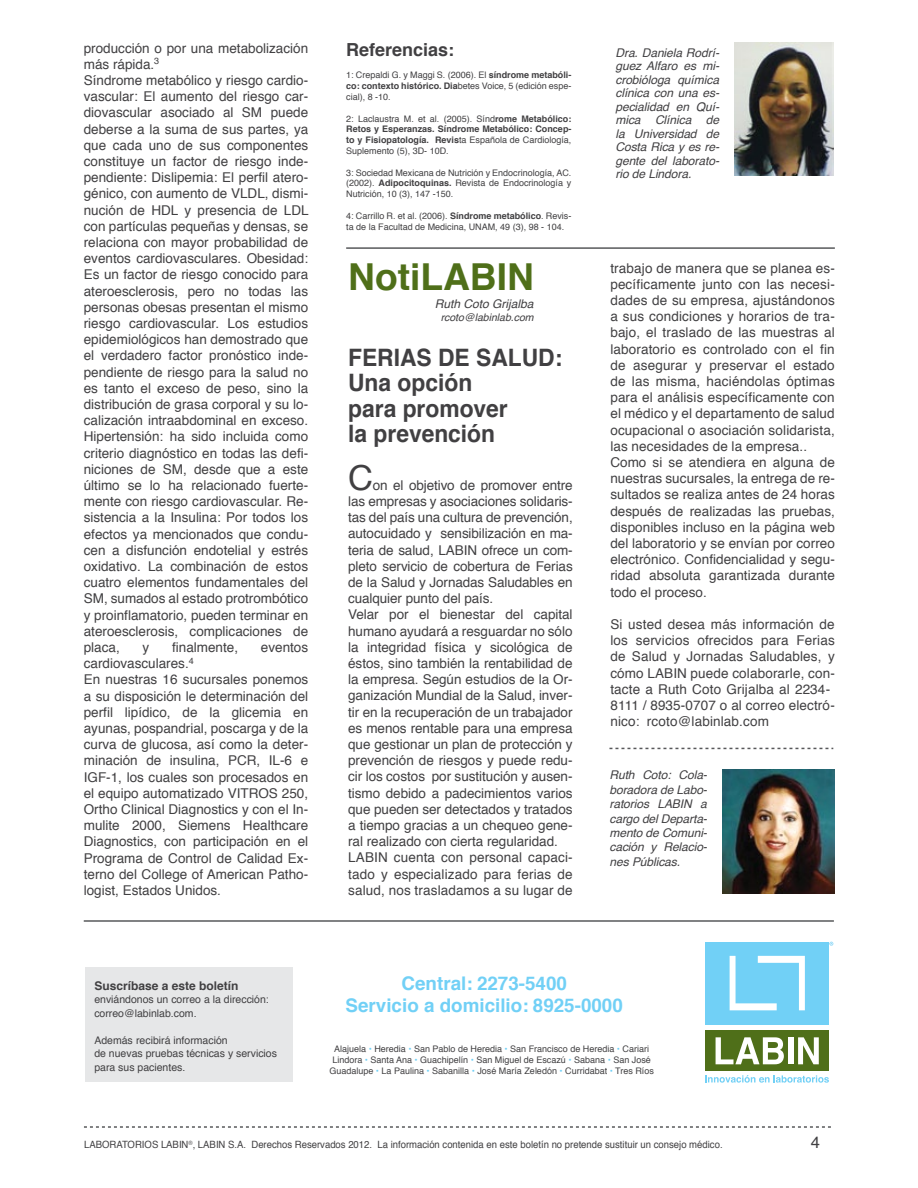
<style>
.page{position:relative;width:918px;height:1188px;background:#fff}
.page>*{position:absolute;margin:0;border:0;box-sizing:border-box;transform-origin:0 0}
.t1{font:700 37.2px "Helvetica";color:#4f6f19}
.t2{font:34.5px "Helvetica";color:#414042}
.t3{font:700 24px/25.5px "Helvetica";color:#414042;scale:.95 1}
.t4{font:700 18.75px/22.6px "Helvetica";color:#71d0f6;text-align:center}
.t5{font:700 18px "Helvetica";color:#414042}
.t6{font:16.5px "Helvetica";color:#414042}
.t7{font:13.5px/16.2px "Helvetica";color:#414042}
.t8{font:italic 12px/13.5px "Helvetica";letter-spacing:-.005em;color:#414042;text-align:justify}
.t9{font:700 12px "Helvetica";color:#414042}
.t10{font:10.5px/13.5px "Helvetica";color:#414042}
.t11{font:italic 10.5px "Helvetica";color:#414042}
.t12{font:10.05px "Helvetica";color:#414042;scale:.95 1}
.t13{font:9px/10.8px "Helvetica";color:#414042;text-align:justify}
.t14{font:700 9px/10.8px "Helvetica";color:#414042;text-align:justify}
.s1{font-weight:700}
.s2{font-weight:400}
.s3{color:#71d0f6}
</style>
<div class="page">
<svg style="left:84px;top:1126px;width:747px;height:2px"></svg>
<div style="left:85px;top:967px;width:207px;height:115px;background:#e6e7e8"></div>
<hr style="left:84px;top:920px;width:750px;height:2px;background:#58595b">
<hr style="left:346px;top:247px;width:489px;height:2px;background:#58595b">
<svg style="left:609px;top:748px;width:224px;height:1px"></svg>
<img style="left:723px;top:770px;width:112px;height:123px">
<div style="left:705px;top:942px;width:124px;height:83px;background:#71d0f6"></div>
<svg style="left:730px;top:956px;width:75px;height:54px"></svg>
<div style="left:705px;top:1030px;width:124px;height:41px;background:#4f6f19"></div>
<svg style="left:716px;top:1037px;width:68px;height:27px"></svg>
<div style="left:788px;top:1037px;width:5px;height:27px;background:#fff"></div>
<svg style="left:798px;top:1037px;width:21px;height:27px"></svg>
<svg style="left:829px;top:942px;width:4px;height:4px"></svg>
<svg style="left:705px;top:1075px;width:124px;height:8px"></svg>
<img style="left:735px;top:42px;width:99px;height:134px">
<p class="t7" style="left:84px;top:40px;width:226px">producción o por una metabolización más rápida.<sup>3<br></sup>Síndrome metabólico y riesgo cardio&shy;vascular: El aumento del riesgo car&shy;diovascular asociado al SM puede deberse a la suma de sus partes, ya que cada uno de sus componentes constituye un factor de riesgo inde&shy;pendiente: Dislipemia: El perfil atero&shy;génico, con aumento de VLDL, dismi&shy;nución de HDL y presencia de LDL con partículas pequeñas y densas, se relaciona con mayor probabilidad de eventos cardiovasculares. Obesidad:<br>Es un factor de riesgo conocido para ateroesclerosis, pero no todas las personas obesas presentan el mismo riesgo cardiovascular. Los estudios epidemiológicos han demostrado que el verdadero factor pronóstico inde&shy;pendiente de riesgo para la salud no es tanto el exceso de peso, sino la distribución de grasa corporal y su lo&shy;calización intraabdominal en exceso.<br>Hipertensión: ha sido incluida como criterio diagnóstico en todas las defi&shy;niciones de SM, desde que a este último se lo ha relacionado fuerte&shy;mente con riesgo cardiovascular. Re&shy;sistencia a la Insulina: Por todos los efectos ya mencionados que condu&shy;cen a disfunción endotelial y estrés oxidativo. La combinación de estos cuatro elementos fundamentales del SM, sumados al estado protrombótico y proinflamatorio, pueden terminar en ateroesclerosis, complicaciones de placa,</p>
<p class="t7" style="left:143px;top:640px;width:8px">y</p>
<p class="t7" style="left:172px;top:640px;width:68px">finalmente,</p>
<p class="t7" style="left:261px;top:640px;width:49px">eventos</p>
<p class="t7" style="left:84px;top:656px;width:226px">cardiovasculares.<sup>4<br></sup>En nuestras 16 sucursales ponemos a su disposición le determinación del perfil lipídico, de la glicemia en ayunas, pospandrial, poscarga y de la curva de glucosa, así como la deter&shy;minación de insulina, PCR, IL-6 e IGF-1, los cuales son procesados en el equipo automatizado VITROS 250, Ortho Clinical Diagnostics y con el In&shy;mulite 2000, Siemens Healthcare Diagnostics, con participación en el Programa de Control de Calidad Ex&shy;terno del College of American Patho&shy;logist, Estados Unidos.</p>
<h3 class="t5" style="left:346px;top:35px;width:110px">Referencias:</h3>
<p class="t13" style="left:346px;top:70px;width:227px">1: Crepaldi G. y Maggi S. (2006). El <span class="s1">síndrome metabóli&shy;co: contexto histórico. Dia</span>betes Voice, 5 (edición espe&shy;cial), 8 -10.</p>
<p class="t14" style="left:346px;top:113px;width:227px"><span class="s2">2: Laclaustra M. et al. (2005). Sínd</span>rome Metabólico:<br>Retos y Esperanzas. Síndrome Metabólico: Concep&shy;to y Fisiopatología. Revis<span class="s2">ta Española de Cardiología, Suplemento (5), 3D- 10D.</span></p>
<p class="t13" style="left:346px;top:167px;width:227px">3: Sociedad Mexicana de Nutrición y Endocrinología, AC. (2002). <span class="s1">Adipocitoquinas.</span> Revista de Endocrinología y Nutrición, 10 (3), 147 -150.</p>
<p class="t13" style="left:346px;top:210px;width:227px">4: Carrillo R. et al. (2006). <span class="s1">Síndrome metabólico</span>. Revis&shy;ta de la Facultad de Medicina, UNAM, 49 (3), 98 - 104.</p>
<h1 class="t1" style="left:348px;top:247px;width:187px">NotiLABIN</h1>
<p class="t8" style="left:435px;top:297px;width:100px">Ruth Coto Grijalba</p>
<p class="t11" style="left:441px;top:309px;width:94px">rcoto@labinlab.com</p>
<h3 class="t3" style="left:348px;top:345px;width:227px">FERIAS DE SALUD:<br>Una opción<br>para promover<br>la prevención</h3>
<h2 class="t2" style="left:348px;top:451px;width:26px">C</h2>
<p class="t7" style="left:348px;top:477px;width:226px;text-indent:25px">on el objetivo de promover entre las empresas y asociaciones solidaris&shy;tas del país una cultura de prevención, autocuidado y sensibilización en ma&shy;teria de salud, LABIN ofrece un com&shy;pleto servicio de cobertura de Ferias de la Salud y Jornadas Saludables en cualquier punto del país.<br>Velar por el bienestar del capital humano ayudará a resguardar no sólo la integridad física y sicológica de éstos, sino también la rentabilidad de la empresa. Según estudios de la Or&shy;ganización Mundial de la Salud, inver&shy;tir en la recuperación de un trabajador es menos rentable para una empresa que gestionar un plan de protección y prevención de riesgos y puede redu&shy;cir los costos por sustitución y ausen&shy;tismo debido a padecimientos varios que pueden ser detectados y tratados a tiempo gracias a un chequeo gene&shy;ral realizado con cierta regularidad.<br>LABIN cuenta con personal capaci&shy;tado y especializado para ferias de salud, nos trasladamos a su lugar de</p>
<p class="t8" style="left:615px;top:46px;width:105px">Dra. Daniela Rodrí&shy;guez Alfaro es mi&shy;crobióloga química clínica con una es&shy;pecialidad en Quí&shy;mica Clínica de la Universidad de Costa Rica y es re&shy;gente del laborato&shy;rio de Lindora.</p>
<p class="t7" style="left:610px;top:260px;width:226px">trabajo de manera que se planea es&shy;pecíficamente junto con las necesi&shy;dades de su empresa, ajustándonos a sus condiciones y horarios de tra&shy;bajo, el traslado de las muestras al laboratorio es controlado con el fin de asegurar y preservar el estado de las misma, haciéndolas óptimas para el análisis específicamente con el médico y el departamento de salud ocupacional o asociación solidarista, las necesidades de la empresa..<br>Como si se atendiera en alguna de nuestras sucursales, la entrega de re&shy;sultados se realiza antes de 24 horas después de realizadas las pruebas, disponibles incluso en la página web del laboratorio y se envían por correo electrónico. Confidencialidad y segu&shy;ridad absoluta garantizada durante todo el proceso.</p>
<p class="t7" style="left:610px;top:617px;width:226px">Si usted desea más información de los servicios ofrecidos para Ferias de Salud y Jornadas Saludables, y cómo LABIN puede colaborarle, con&shy;tacte a Ruth Coto Grijalba al 2234- 8111 / 8935-0707 o al correo electró&shy;nico: rcoto@labinlab.com</p>
<p class="t8" style="left:609px;top:768px;width:99px;line-height:14.4px">Ruth Coto: Cola&shy;boradora de Labo&shy;ratorios LABIN a cargo del Departa&shy;mento de Comuni&shy;cación y Relacio&shy;nes Públicas.</p>
<p class="t9" style="left:94px;top:976px;width:146px">Suscríbase a este boletín</p>
<p class="t10" style="left:94px;top:993px;width:176px">enviándonos un correo a la dirección: correo@labinlab.com.</p>
<p class="t10" style="left:94px;top:1034px;width:184px">Además recibirá información<br>de nuevas pruebas técnicas y servicios para sus pacientes.</p>
<h3 class="t4" style="left:346px;top:972px;width:279px">Central: 2273-5400<br>Servicio a domicilio: 8925-0000</h3>
<p class="t13" style="left:329px;top:1044px;width:326px;text-align:center">Alajuela <span class="s3">•</span> Heredia <span class="s3">•</span> San Pablo de Heredia <span class="s3">•</span> San Francisco de Heredia <span class="s3">•</span> Cariari<br>Lindora <span class="s3">•</span> Santa Ana <span class="s3">•</span> Guachipelín <span class="s3">•</span> San Miguel de Escazú <span class="s3">•</span> Sabana <span class="s3">•</span> San José<br>Guadalupe <span class="s3">•</span> La Paulina <span class="s3">•</span> Sabanilla <span class="s3">•</span> José María Zeledón <span class="s3">•</span> Curridabat <span class="s3">•</span> Tres Ríos</p>
<p class="t12" style="left:84px;top:1136px;width:674px">LABORATORIOS LABIN<sup>®</sup>, LABIN S.A. Derechos Reservados 2012. La información contenida en este boletín no pretende sustituir un consejo médico.</p>
<p class="t6" style="left:811px;top:1130px;width:11px">4</p>
</div>
